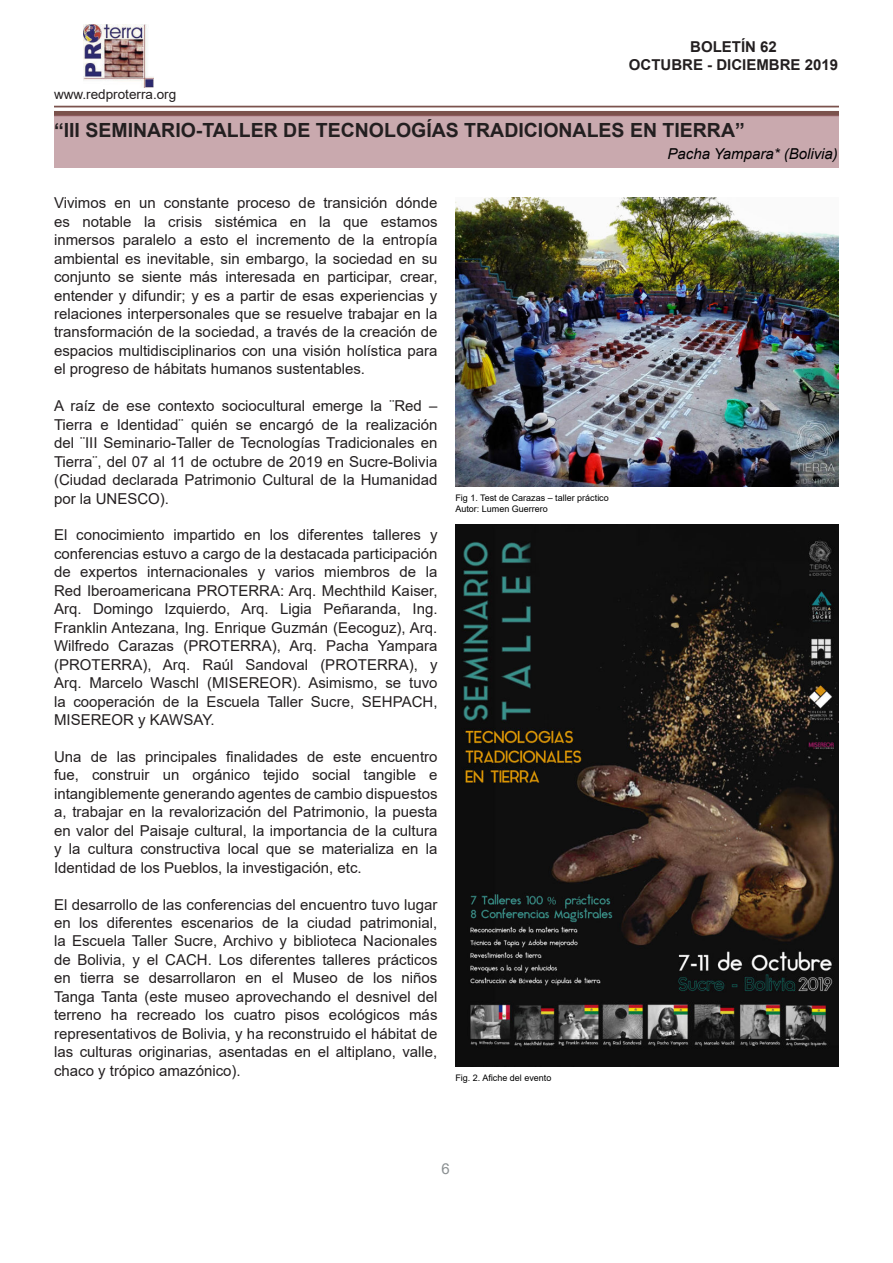
<style>
.page{position:relative;width:893px;height:1263px;background:#fff}
.page>*{position:absolute;margin:0;border:0;box-sizing:border-box;transform-origin:0 0}
.t1{font:700 19.5px "Arial";color:#231f20}
.t2{font:15px/18.5px "Arial";color:#231f20;text-align:justify}
.t3{font:700 15px/18px "Arial";color:#231f20;text-align:center}
.t4{font:italic 15px "Arial";color:#000001}
.t5{font:15px "Arial";color:#8b9092}
.t6{font:13.5px "Arial";color:#231f20}
.t7{font:9px/10.8px "Arial";color:#000001}
</style>
<div class="page">
<hr style="left:54px;top:106px;width:785px;height:1px;background:#7b524c">
<div style="left:54px;top:111px;width:785px;height:5px;background:#7b524c"></div>
<img style="left:83px;top:24px;width:71px;height:64px">
<div style="left:54px;top:116px;width:785px;height:52px;background:#c9a9ae"></div>
<img style="left:455px;top:197px;width:384px;height:290px">
<img style="left:455px;top:525px;width:384px;height:541px">
<p class="t6" style="left:54px;top:89px;width:124px">www.redproterra.org</p>
<p class="t3" style="left:629px;top:39px;width:211px">BOLETÍN 62<br>OCTUBRE - DICIEMBRE 2019</p>
<h1 class="t1" style="left:54px;top:122px;width:692px">“III SEMINARIO-TALLER DE TECNOLOGÍAS TRADICIONALES EN TIERRA”</h1>
<p class="t4" style="left:667px;top:148px;width:172px">Pacha Yampara* (Bolivia)</p>
<p class="t2" style="left:54px;top:195px;width:385px">Vivimos en un constante proceso de transición dónde es notable la crisis sistémica en la que estamos inmersos paralelo a esto el incremento de la entropía ambiental es inevitable, sin embargo, la sociedad en su conjunto se siente más interesada en participar, crear, entender y difundir; y es a partir de esas experiencias y relaciones interpersonales que se resuelve trabajar en la transformación de la sociedad, a través de la creación de espacios multidisciplinarios con una visión holística para el progreso de hábitats humanos sustentables.</p>
<p class="t2" style="left:54px;top:398px;width:385px">A raíz de ese contexto sociocultural emerge la ¨Red – Tierra e Identidad¨ quién se encargó de la realización del ¨III Seminario-Taller de Tecnologías Tradicionales en Tierra¨, del 07 al 11 de octubre de 2019 en Sucre-Bolivia (Ciudad declarada Patrimonio Cultural de la Humanidad por la UNESCO).</p>
<p class="t2" style="left:54px;top:527px;width:385px">El conocimiento impartido en los diferentes talleres y conferencias estuvo a cargo de la destacada participación de expertos internacionales y varios miembros de la Red Iberoamericana PROTERRA: Arq. Mechthild Kaiser, Arq. Domingo Izquierdo, Arq. Ligia Peñaranda, Ing.<br>Franklin Antezana, Ing. Enrique Guzmán (Eecoguz), Arq.<br>Wilfredo Carazas (PROTERRA), Arq. Pacha Yampara (PROTERRA), Arq. Raúl Sandoval (PROTERRA), y Arq. Marcelo Waschl (MISEREOR). Asimismo, se tuvo la cooperación de la Escuela Taller Sucre, SEHPACH, MISEREOR y KAWSAY.</p>
<p class="t2" style="left:54px;top:747px;width:385px">Una de las principales finalidades de este encuentro fue, construir un orgánico tejido social tangible e intangiblemente generando agentes de cambio dispuestos a, trabajar en la revalorización del Patrimonio, la puesta en valor del Paisaje cultural, la importancia de la cultura y la cultura constructiva local que se materializa en la Identidad de los Pueblos, la investigación, etc.</p>
<p class="t2" style="left:54px;top:896px;width:385px">El desarrollo de las conferencias del encuentro tuvo lugar en los diferentes escenarios de la ciudad patrimonial, la Escuela Taller Sucre, Archivo y biblioteca Nacionales de Bolivia, y el CACH. Los diferentes talleres prácticos en tierra se desarrollaron en el Museo de los niños Tanga Tanta (este museo aprovechando el desnivel del terreno ha recreado los cuatro pisos ecológicos más representativos de Bolivia, y ha reconstruido el hábitat de las culturas originarias, asentadas en el altiplano, valle, chaco y trópico amazónico).</p>
<p class="t7" style="left:455px;top:493px;width:155px">Fig 1. Test de Carazas – taller práctico<br>Autor: Lumen Guerrero</p>
<p class="t7" style="left:455px;top:1072px;width:98px">Fig. 2. Afiche del evento</p>
<p class="t5" style="left:441px;top:1163px;width:10px">6</p>
</div>
